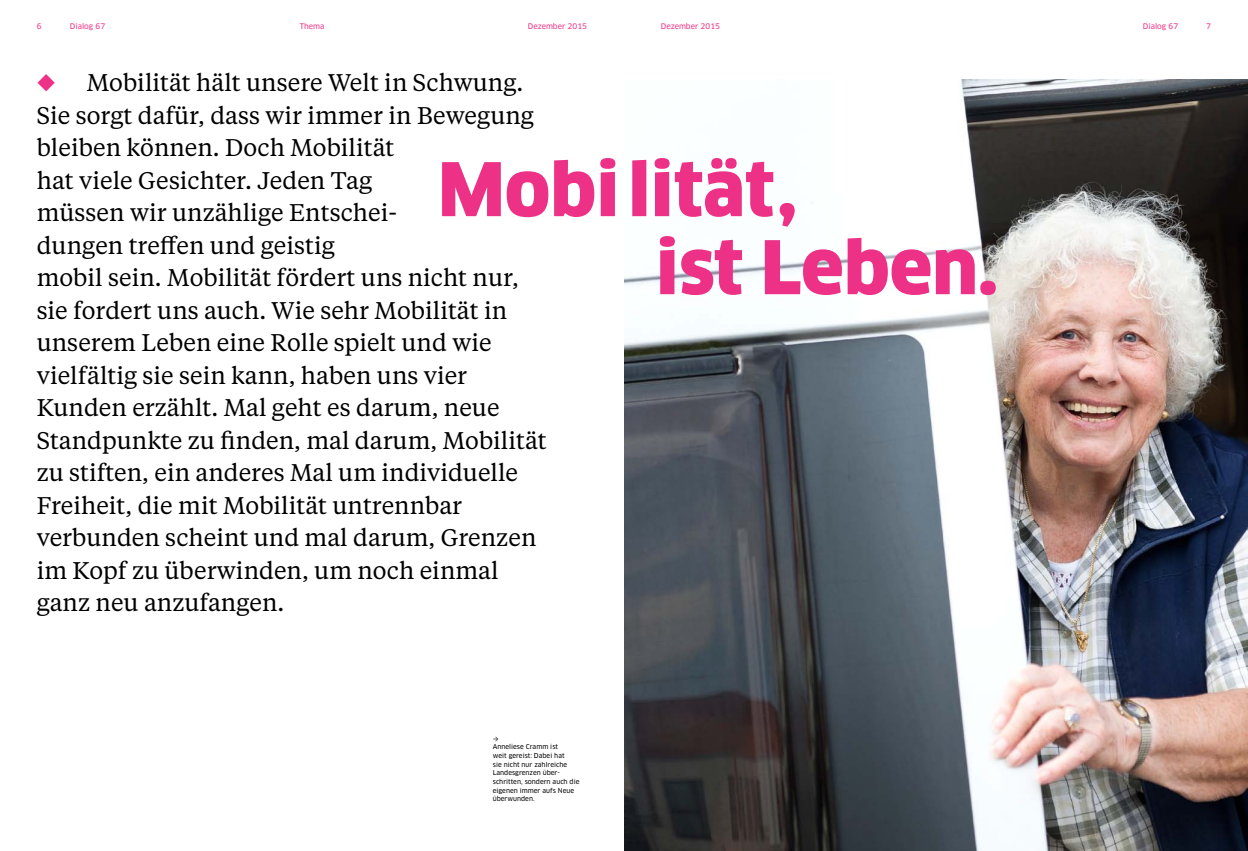
<style>
.page{position:relative;width:1248px;height:851px;background:#fff}
.page>*{position:absolute;margin:0;border:0;box-sizing:border-box;transform-origin:0 0}
.t1{font:900 72px/78px "Clan Pro";color:#ed3186}
.t2{font:24px/32.5px "Tiempos Text";color:#000}
.t3{font:7.5px "Clan Pro News";color:#ed3186}
.t4{font:6.5px/8.7px "Clan Pro News";color:#000}
.t5{font:6.5px "Calibri";color:#000}
.s1{color:#ed3186}
</style>
<div class="page">
<img style="left:624px;top:79px;width:623px;height:771px">
<p class="t3" style="left:37px;top:22px;width:6px">6</p>
<p class="t3" style="left:70px;top:22px;width:37px">Dialog 67</p>
<p class="t3" style="left:300px;top:22px;width:26px">Thema</p>
<p class="t3" style="left:528px;top:22px;width:61px">Dezember 2015</p>
<p class="t3" style="left:660px;top:22px;width:61px">Dezember 2015</p>
<p class="t3" style="left:1142px;top:22px;width:37px">Dialog 67</p>
<p class="t3" style="left:1206px;top:22px;width:6px">7</p>
<p class="t2" style="left:37px;top:65px;width:511px"><span class="s1">◆</span> Mobilität hält unsere Welt in Schwung.<br>Sie sorgt dafür, dass wir immer in Bewegung bleiben können. Doch Mobilität<br>hat viele Gesichter. Jeden Tag<br>müssen wir unzählige Entschei-<br>dungen treffen und geistig<br>mobil sein. Mobilität fördert uns nicht nur, sie fordert uns auch. Wie sehr Mobilität in unserem Leben eine Rolle spielt und wie vielfältig sie sein kann, haben uns vier Kunden erzählt. Mal geht es darum, neue Standpunkte zu finden, mal darum, Mobilität zu stiften, ein anderes Mal um individuelle Freiheit, die mit Mobilität untrennbar verbunden scheint und mal darum, Grenzen im Kopf zu überwinden, um noch einmal ganz neu anzufangen.</p>
<h1 class="t1" style="left:655px;top:151px;width:344px;text-indent:-218px">Mobilität,<br>ist Leben.</h1>
<p class="t5" style="left:493px;top:734px;width:7px">→</p>
<p class="t4" style="left:493px;top:742px;width:88px">Anneliese Cramm ist<br>weit gereist: Dabei hat<br>sie nicht nur zahlreiche<br>Landesgrenzen über&shy;schritten, sondern auch die eigenen immer aufs Neue überwunden.</p>
</div>
